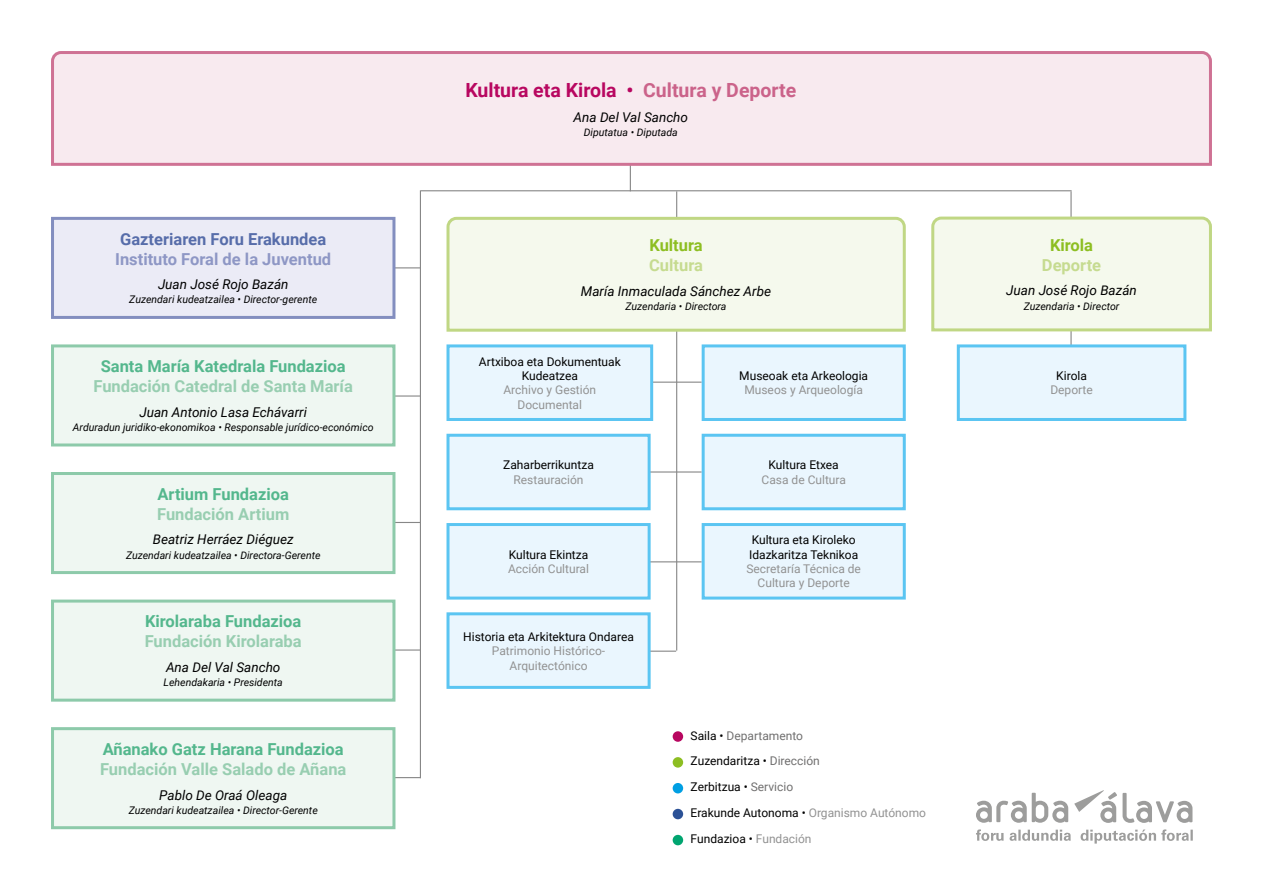
<style>
.page{position:relative;width:1263px;height:893px;background:#fff}
.page>*{position:absolute;margin:0;border:0;box-sizing:border-box;transform-origin:0 0}
.t1{font:700 19.5px "Roboto";color:#b80760}
.t2{font:700 16.5px "Roboto";color:#98ceb1}
.t3{font:700 16.5px "Roboto";color:#54b78d}
.t4{font:700 16.5px "Roboto";color:#8e97c5}
.t5{font:700 16.5px "Roboto";color:#576daa}
.t6{font:700 16.5px "Roboto";color:#c6db90}
.t7{font:700 16.5px "Roboto";color:#8dbe22}
.t8{font:italic 13.5px "Roboto";color:#000}
.t9{font:12px/25.8px "Roboto";color:#000}
.t10{font:12px/14.4px "Roboto";color:#929292;text-align:center}
.t11{font:italic 10.5px "Roboto";color:#000}
.s1{color:#cb638a}
.s2{color:#706f6f}
.s3{color:#929292}
</style>
<div class="page">
<svg style="left:976px;top:793px;width:92px;height:30px"></svg>
<svg style="left:1074px;top:790px;width:118px;height:33px"></svg>
<svg style="left:976px;top:829px;width:217px;height:15px"></svg>
<div style="left:673px;top:731px;width:10px;height:11px;background:#b80760;border-radius:50%"></div>
<div style="left:673px;top:757px;width:10px;height:11px;background:#8dbe22;border-radius:50%"></div>
<div style="left:673px;top:783px;width:10px;height:10px;background:#009fe3;border-radius:50%"></div>
<div style="left:673px;top:809px;width:10px;height:10px;background:#2b5196;border-radius:50%"></div>
<div style="left:673px;top:835px;width:10px;height:10px;background:#00a570;border-radius:50%"></div>
<hr style="left:319px;top:649px;width:102px;height:2px;background:#878787">
<hr style="left:625px;top:651px;width:51px;height:1px;background:#878787">
<hr style="left:420px;top:190px;width:1px;height:588px;background:#878787">
<hr style="left:1070px;top:191px;width:1px;height:179px;background:#878787">
<hr style="left:630px;top:153px;width:1px;height:38px;background:#878787">
<hr style="left:676px;top:191px;width:1px;height:460px;background:#878787">
<svg style="left:446px;top:215px;width:460px;height:118px;background:#f1f7e6"></svg>
<svg style="left:931px;top:215px;width:281px;height:118px;background:#f1f6e6"></svg>
<svg style="left:51px;top:51px;width:1161px;height:116px;background:#f5e3ea"></svg>
<hr style="left:421px;top:190px;width:650px;height:1px;background:#878787">
<hr style="left:600px;top:382px;width:102px;height:1px;background:#878787">
<hr style="left:600px;top:471px;width:102px;height:2px;background:#878787">
<hr style="left:600px;top:561px;width:102px;height:1px;background:#878787">
<hr style="left:319px;top:267px;width:102px;height:1px;background:#878787">
<hr style="left:319px;top:395px;width:102px;height:2px;background:#878787">
<hr style="left:319px;top:522px;width:102px;height:1px;background:#878787">
<hr style="left:319px;top:777px;width:102px;height:1px;background:#878787">
<div style="left:448px;top:346px;width:204px;height:73px;background:#eaf6fe"></div>
<div style="left:446px;top:344px;width:207px;height:77px;border:3px solid #5bc5f2"></div>
<div style="left:448px;top:524px;width:201px;height:74px;background:#eaf6fe"></div>
<div style="left:446px;top:523px;width:205px;height:77px;border:3px solid #5bc5f2"></div>
<div style="left:448px;top:435px;width:201px;height:74px;background:#eaf6fe"></div>
<div style="left:446px;top:434px;width:205px;height:76px;border:3px solid #5bc5f2"></div>
<div style="left:448px;top:614px;width:201px;height:73px;background:#eaf6fe"></div>
<div style="left:446px;top:612px;width:205px;height:77px;border:3px solid #5bc5f2"></div>
<div style="left:703px;top:346px;width:201px;height:73px;background:#eaf6fe"></div>
<div style="left:702px;top:344px;width:204px;height:77px;border:3px solid #5bc5f2"></div>
<div style="left:958px;top:346px;width:227px;height:73px;background:#eaf6fe"></div>
<div style="left:957px;top:344px;width:229px;height:77px;border:3px solid #5bc5f2"></div>
<div style="left:703px;top:524px;width:201px;height:74px;background:#eaf6fe"></div>
<div style="left:702px;top:523px;width:204px;height:77px;border:3px solid #5bc5f2"></div>
<div style="left:703px;top:435px;width:201px;height:74px;background:#eaf6fe"></div>
<div style="left:702px;top:434px;width:204px;height:76px;border:3px solid #5bc5f2"></div>
<div style="left:53px;top:218px;width:341px;height:99px;background:#ebebf6"></div>
<div style="left:51px;top:217px;width:344px;height:102px;border:3px solid #838ebf"></div>
<div style="left:53px;top:346px;width:341px;height:99px;background:#eff7f2"></div>
<div style="left:51px;top:344px;width:344px;height:102px;border:3px solid #8dcaaa"></div>
<div style="left:53px;top:473px;width:341px;height:100px;background:#eff7f2"></div>
<div style="left:51px;top:472px;width:344px;height:102px;border:3px solid #8dcaaa"></div>
<div style="left:53px;top:601px;width:341px;height:99px;background:#eff7f2"></div>
<div style="left:51px;top:600px;width:344px;height:102px;border:3px solid #8dcaaa"></div>
<div style="left:53px;top:729px;width:341px;height:99px;background:#eff7f2"></div>
<div style="left:51px;top:727px;width:344px;height:102px;border:3px solid #8dcaaa"></div>
<h2 class="t5" style="left:120px;top:227px;width:208px">Gazteriaren Foru Erakundea</h2>
<h2 class="t4" style="left:115px;top:247px;width:217px">Instituto Foral de la Juventud</h2>
<p class="t8" style="left:158px;top:275px;width:132px">Juan José Rojo Bazán</p>
<p class="t11" style="left:129px;top:292px;width:189px">Zuzendari kudeatzailea • Director-gerente</p>
<h2 class="t3" style="left:101px;top:355px;width:247px">Santa María Katedrala Fundazioa</h2>
<h2 class="t2" style="left:93px;top:375px;width:261px">Fundación Catedral de Santa María</h2>
<p class="t8" style="left:140px;top:403px;width:169px">Juan Antonio Lasa Echávarri</p>
<p class="t11" style="left:73px;top:420px;width:302px">Arduradun juridiko-ekonomikoa • Responsable jurídico-económico</p>
<h2 class="t3" style="left:157px;top:482px;width:133px">Artium Fundazioa</h2>
<h2 class="t2" style="left:157px;top:502px;width:134px">Fundación Artium</h2>
<p class="t8" style="left:153px;top:530px;width:142px">Beatriz Herráez Diéguez</p>
<p class="t11" style="left:126px;top:547px;width:196px">Zuzendari kudeatzailea • Directora-Gerente</p>
<h2 class="t3" style="left:145px;top:610px;width:158px">Kirolaraba Fundazioa</h2>
<h2 class="t2" style="left:145px;top:630px;width:159px">Fundación Kirolaraba</h2>
<p class="t8" style="left:166px;top:658px;width:116px">Ana Del Val Sancho</p>
<p class="t11" style="left:164px;top:675px;width:121px">Lehendakaria • Presidenta</p>
<h2 class="t3" style="left:103px;top:738px;width:243px">Añanako Gatz Harana Fundazioa</h2>
<h2 class="t2" style="left:100px;top:757px;width:248px">Fundación Valle Salado de Añana</h2>
<p class="t8" style="left:159px;top:785px;width:130px">Pablo De Oraá Oleaga</p>
<p class="t11" style="left:129px;top:803px;width:191px">Zuzendari kudeatzailea • Director-Gerente</p>
<h1 class="t1" style="left:465px;top:77px;width:332px">Kultura eta Kirola • <span class="s1">Cultura y Deporte</span></h1>
<p class="t8" style="left:574px;top:108px;width:116px">Ana Del Val Sancho</p>
<p class="t11" style="left:584px;top:125px;width:95px">Diputatua • Diputada</p>
<h2 class="t7" style="left:649px;top:234px;width:55px">Kultura</h2>
<h2 class="t6" style="left:649px;top:253px;width:55px">Cultura</h2>
<p class="t8" style="left:581px;top:281px;width:192px">María Inmaculada Sánchez Arbe</p>
<p class="t11" style="left:625px;top:299px;width:102px">Zuzendaria • Directora</p>
<p class="t9" style="left:479px;top:354px;width:143px;line-height:14.4px;text-align:center">Artxiboa eta Dokumentuak<br>Kudeatzea</p>
<p class="t10" style="left:503px;top:382px;width:94px">Archivo y Gestión<br>Documental</p>
<p class="t9" style="left:503px;top:452px;width:92px">Zaharberrikuntza</p>
<p class="t10" style="left:513px;top:472px;width:72px">Restauración</p>
<p class="t9" style="left:509px;top:541px;width:81px">Kultura Ekintza</p>
<p class="t10" style="left:508px;top:561px;width:82px">Acción Cultural</p>
<p class="t9" style="left:463px;top:623px;width:172px">Historia eta Arkitektura Ondarea</p>
<p class="t10" style="left:492px;top:643px;width:115px">Patrimonio Histórico-<br>Arquitectónico</p>
<p class="t9" style="left:739px;top:362px;width:130px">Museoak eta Arkeologia</p>
<p class="t10" style="left:744px;top:382px;width:120px">Museos y Arqueología</p>
<p class="t9" style="left:769px;top:452px;width:72px">Kultura Etxea</p>
<p class="t10" style="left:761px;top:472px;width:86px">Casa de Cultura</p>
<p class="t9" style="left:749px;top:532px;width:111px;line-height:14.4px">Kultura eta Kiroleko<br>Idazkaritza Teknikoa</p>
<p class="t10" style="left:746px;top:561px;width:116px">Secretaría Técnica de<br>Cultura y Deporte</p>
<p class="t9" style="left:691px;top:722px;width:237px">Saila • <span class="s2">Departamento<br></span>Zuzendaritza • <span class="s2">Dirección<br></span>Zerbitzua • <span class="s2">Servicio<br></span>Erakunde Autonoma • <span class="s3">Organismo Autónomo<br></span>Fundazioa • <span class="s3">Fundación</span></p>
<h2 class="t7" style="left:1050px;top:233px;width:45px">Kirola</h2>
<h2 class="t6" style="left:1042px;top:253px;width:61px">Deporte</h2>
<p class="t8" style="left:1006px;top:281px;width:132px">Juan José Rojo Bazán</p>
<p class="t11" style="left:1024px;top:298px;width:97px">Zuzendaria • Director</p>
<p class="t9" style="left:1056px;top:362px;width:32px">Kirola</p>
<p class="t10" style="left:1050px;top:382px;width:44px">Deporte</p>
</div>
